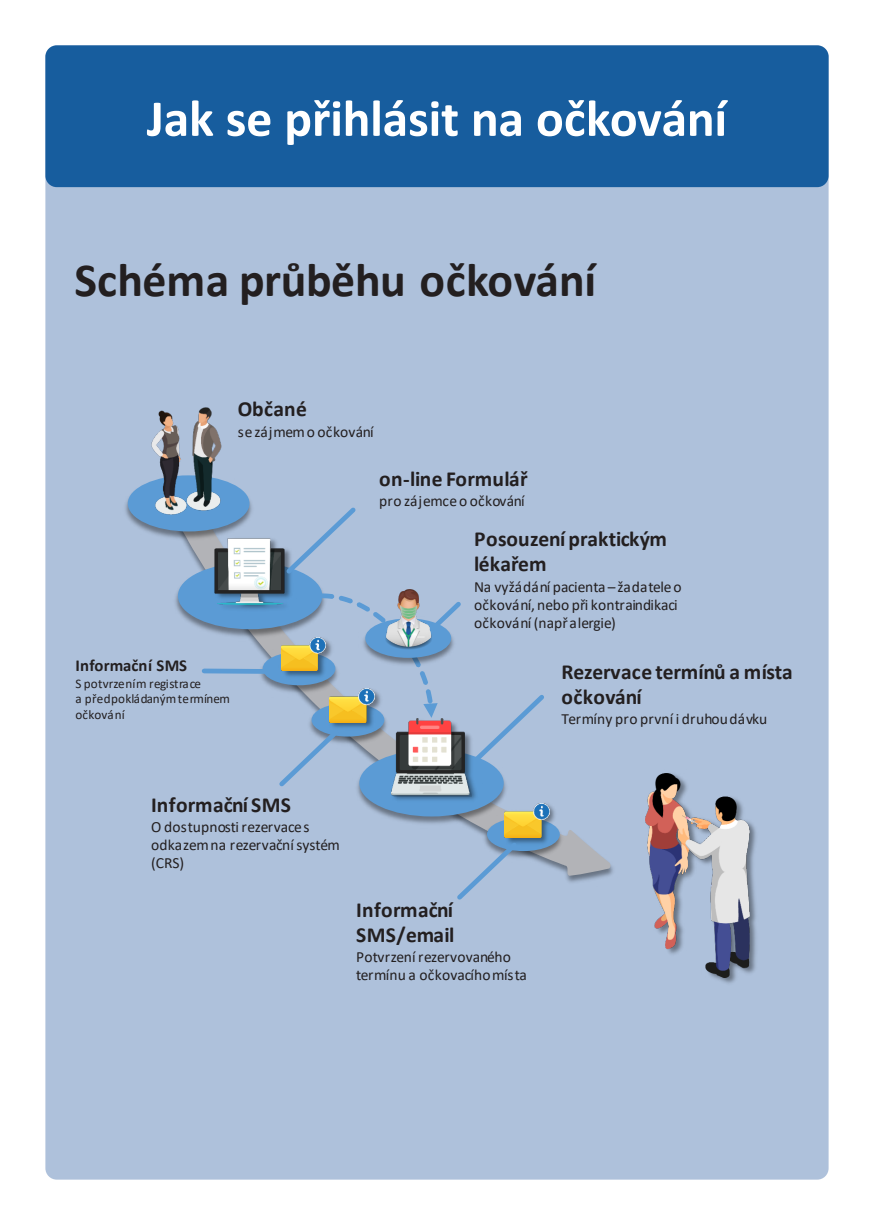
<style>
.page{position:relative;width:874px;height:1225px;background:#fff}
.page>*{position:absolute;margin:0;border:0;box-sizing:border-box;transform-origin:0 0}
.t1{font:700 52px "Calibri";letter-spacing:-.005em;color:#fff}
.t2{font:700 47.8px "Calibri";letter-spacing:-.005em;color:#231f20}
.t3{font:700 21.4px/25px "Calibri";letter-spacing:.005em;color:#231f20}
.t4{font:700 16.8px "Calibri";letter-spacing:.01em;color:#231f20}
.t5{font:15.6px/18px "Calibri";letter-spacing:.005em;color:#231f20}
.t6{font:15.4px "Calibri";letter-spacing:.01em;color:#231f20}
.t7{font:13.2px/15.6px "Calibri";letter-spacing:.015em;color:#231f20}
</style>
<div class="page">
<div style="left:45px;top:45px;width:783px;height:1134px;background:#aec1db;border-radius:11px"></div>
<div style="left:45px;top:45px;width:783px;height:142px;background:#175d9e;border-radius:11px"></div>
<svg style="left:184px;top:543px;width:426px;height:333px"></svg>
<img style="left:713px;top:822px;width:43px;height:162px">
<img style="left:645px;top:773px;width:104px;height:204px">
<img style="left:175px;top:560px;width:154px;height:81px">
<div style="left:178px;top:562px;width:144px;height:67px;background:#5b9bd5;border-radius:50%"></div>
<img style="left:210px;top:543px;width:81px;height:67px">
<img style="left:213px;top:538px;width:72px;height:66px">
<img style="left:352px;top:790px;width:158px;height:38px">
<div style="left:359px;top:749px;width:144px;height:67px;background:#5b9bd5;border-radius:50%"></div>
<img style="left:393px;top:790px;width:89px;height:17px">
<img style="left:391px;top:790px;width:80px;height:6px">
<img style="left:255px;top:649px;width:20px;height:48px">
<div style="left:262px;top:652px;width:73px;height:33px;background:#5b9bd5;border-radius:50%"></div>
<img style="left:384px;top:590px;width:48px;height:3px">
<img style="left:133px;top:493px;width:123px;height:50px">
<div style="left:128px;top:475px;width:121px;height:56px;background:#5b9bd5;border-radius:50%"></div>
<img style="left:125px;top:407px;width:119px;height:116px">
<img style="left:479px;top:815px;width:87px;height:48px">
<div style="left:486px;top:817px;width:73px;height:34px;background:#5b9bd5;border-radius:50%"></div>
<img style="left:501px;top:800px;width:58px;height:48px">
<img style="left:504px;top:803px;width:44px;height:35px">
<svg style="left:282px;top:507px;width:78px;height:71px"></svg>
<svg style="left:275px;top:593px;width:273px;height:197px"></svg>
<svg style="left:452px;top:838px;width:68px;height:62px"></svg>
<div style="left:204px;top:668px;width:67px;height:6px;background:#5b9bd5"></div>
<p class="t1" style="left:147px;top:82px;width:581px">Jak se přihlásit na očkování</p>
<p class="t2" style="left:74px;top:247px;width:523px">Schéma průběhu očkování</p>
<p class="t3" style="left:238px;top:396px;width:71px">Občané</p>
<p class="t5" style="left:238px;top:422px;width:137px">se zájmem o očkování</p>
<p class="t4" style="left:75px;top:653px;width:113px">Informační SMS</p>
<p class="t7" style="left:75px;top:675px;width:156px">S potvrzením registrace<br>a předpokládaným termínem očkování</p>
<p class="t3" style="left:379px;top:466px;width:150px">on-line Formulář</p>
<p class="t6" style="left:379px;top:490px;width:147px">pro zájemce o očkování</p>
<p class="t3" style="left:474px;top:526px;width:194px">Posouzení praktickým lékařem</p>
<p class="t5" style="left:474px;top:577px;width:209px">Na vyžádání pacienta –žadatele o očkování, nebo při kontraindikaci</p>
<p class="t6" style="left:474px;top:612px;width:143px">očkování (např alergie)</p>
<p class="t3" style="left:561px;top:659px;width:233px">Rezervace termínů a místa očkování</p>
<p class="t6" style="left:561px;top:708px;width:207px">Termíny pro první i druhou dávku</p>
<p class="t3" style="left:151px;top:792px;width:141px">Informační SMS</p>
<p class="t5" style="left:151px;top:818px;width:160px">O dostupnosti rezervace s</p>
<p class="t6" style="left:151px;top:834px;width:190px">odkazem na rezervační systém</p>
<p class="t5" style="left:151px;top:853px;width:35px">(CRS)</p>
<p class="t3" style="left:356px;top:897px;width:100px">Informační<br>SMS/email</p>
<p class="t5" style="left:356px;top:947px;width:172px">Potvrzení rezervovaného termínu a očkovacího místa</p>
</div>
